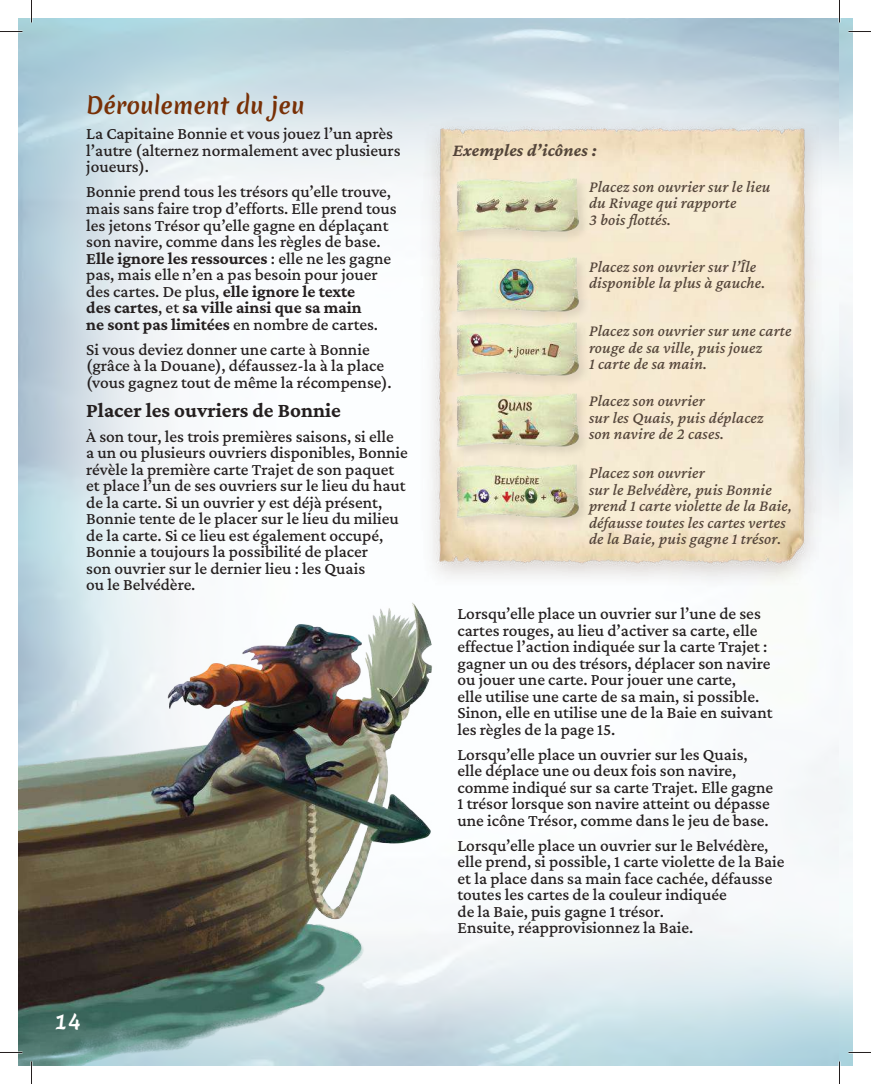
<style>
.page{position:relative;width:871px;height:1084px;background:#fff}
.page>*{position:absolute;margin:0;border:0;box-sizing:border-box;transform-origin:0 0}
.t1{font:22.5px "Merienda One";color:#783006}
.t2{font:700 21px "Crimson Pro";color:#241f1f}
.t3{font:21px "Merienda One";color:#fff}
.t4{font:italic 700 18px "Crimson Pro";letter-spacing:.01em;color:#54453a}
.t5{font:500 17.25px/16.5px "Crimson Pro";color:#241f1f}
.t6{font:italic 500 16.5px/16.5px "Crimson Pro";letter-spacing:.01em;color:#54453a}
.s1{font-weight:700}
</style>
<div class="page">
<img style="left:407px;top:104px;width:432px;height:485px">
<img style="left:19px;top:596px;width:420px;height:469px">
<div style="left:455px;top:391px;width:136px;height:68px;background:#241f1f;opacity:.11"></div>
<img style="left:456px;top:393px;width:123px;height:54px">
<div style="left:455px;top:177px;width:136px;height:67px;background:#241f1f;opacity:.11"></div>
<img style="left:456px;top:178px;width:123px;height:55px">
<div style="left:455px;top:256px;width:136px;height:67px;background:#241f1f;opacity:.11"></div>
<img style="left:456px;top:258px;width:123px;height:54px">
<div style="left:455px;top:320px;width:136px;height:68px;background:#241f1f;opacity:.11"></div>
<img style="left:456px;top:322px;width:123px;height:55px">
<div style="left:455px;top:462px;width:136px;height:68px;background:#241f1f;opacity:.11"></div>
<img style="left:456px;top:464px;width:123px;height:54px">
<hr style="left:0;top:1051px;width:22px;height:2px;background:#fff">
<svg style="left:0;top:31px;width:22px;height:1px"></svg>
<svg style="left:848px;top:31px;width:23px;height:1px"></svg>
<svg style="left:0;top:1052px;width:22px;height:1px"></svg>
<svg style="left:848px;top:1052px;width:23px;height:1px"></svg>
<svg style="left:31px;top:0;width:1px;height:22px"></svg>
<svg style="left:31px;top:1061px;width:1px;height:22px"></svg>
<svg style="left:839px;top:0;width:1px;height:22px"></svg>
<svg style="left:839px;top:1061px;width:1px;height:22px"></svg>
<h1 class="t1" style="left:86px;top:90px;width:220px">Déroulement du jeu</h1>
<p class="t5" style="left:86px;top:125px;width:316px">La Capitaine Bonnie et vous jouez l’un après l’autre (alternez normalement avec plusieurs joueurs).</p>
<p class="t5" style="left:86px;top:183px;width:312px">Bonnie prend tous les trésors qu’elle trouve, mais sans faire trop d’efforts. Elle prend tous les jetons Trésor qu’elle gagne en déplaçant son navire, comme dans les règles de base.<br><span class="s1">Elle ignore les ressources</span> : elle ne les gagne pas, mais elle n’en a pas besoin pour jouer des cartes. De plus, <span class="s1">elle ignore le texte<br>des cartes</span>, et <span class="s1">sa ville ainsi que sa main<br>ne sont pas limitées</span> en nombre de cartes.</p>
<p class="t5" style="left:86px;top:340px;width:307px">Si vous deviez donner une carte à Bonnie (grâce à la Douane), défaussez-la à la place (vous gagnez tout de même la récompense).</p>
<p class="t2" style="left:86px;top:396px;width:256px">Placer les ouvriers de Bonnie</p>
<p class="t5" style="left:86px;top:428px;width:323px">À son tour, les trois premières saisons, si elle<br>a un ou plusieurs ouvriers disponibles, Bonnie révèle la première carte Trajet de son paquet et place l’un de ses ouvriers sur le lieu du haut de la carte. Si un ouvrier y est déjà présent, Bonnie tente de le placer sur le lieu du milieu de la carte. Si ce lieu est également occupé, Bonnie a toujours la possibilité de placer<br>son ouvrier sur le dernier lieu : les Quais<br>ou le Belvédère.</p>
<p class="t3" style="left:55px;top:1006px;width:28px">14</p>
<p class="t4" style="left:453px;top:139px;width:145px">Exemples d’icônes :</p>
<p class="t6" style="left:589px;top:178px;width:183px">Placez son ouvrier sur le lieu du Rivage qui rapporte<br>3 bois flottés.</p>
<p class="t6" style="left:589px;top:258px;width:178px">Placez son ouvrier sur l’Île disponible la plus à gauche.</p>
<p class="t6" style="left:589px;top:322px;width:204px">Placez son ouvrier sur une carte rouge de sa ville, puis jouez<br>1 carte de sa main.</p>
<p class="t6" style="left:589px;top:392px;width:176px">Placez son ouvrier<br>sur les Quais, puis déplacez son navire de 2 cases.</p>
<p class="t6" style="left:589px;top:464px;width:205px">Placez son ouvrier<br>sur le Belvédère, puis Bonnie prend 1 carte violette de la Baie, défausse toutes les cartes vertes de la Baie, puis gagne 1 trésor.</p>
<p class="t5" style="left:457px;top:605px;width:317px">Lorsqu’elle place un ouvrier sur l’une de ses cartes rouges, au lieu d’activer sa carte, elle effectue l’action indiquée sur la carte Trajet : gagner un ou des trésors, déplacer son navire ou jouer une carte. Pour jouer une carte,<br>elle utilise une carte de sa main, si possible.<br>Sinon, elle en utilise une de la Baie en suivant les règles de la page 15.</p>
<p class="t5" style="left:457px;top:745px;width:317px">Lorsqu’elle place un ouvrier sur les Quais, elle déplace une ou deux fois son navire, comme indiqué sur sa carte Trajet. Elle gagne 1 trésor lorsque son navire atteint ou dépasse une icône Trésor, comme dans le jeu de base.</p>
<p class="t5" style="left:457px;top:836px;width:328px">Lorsqu’elle place un ouvrier sur le Belvédère, elle prend, si possible, 1 carte violette de la Baie et la place dans sa main face cachée, défausse toutes les cartes de la couleur indiquée<br>de la Baie, puis gagne 1 trésor.<br>Ensuite, réapprovisionnez la Baie.</p>
</div>
